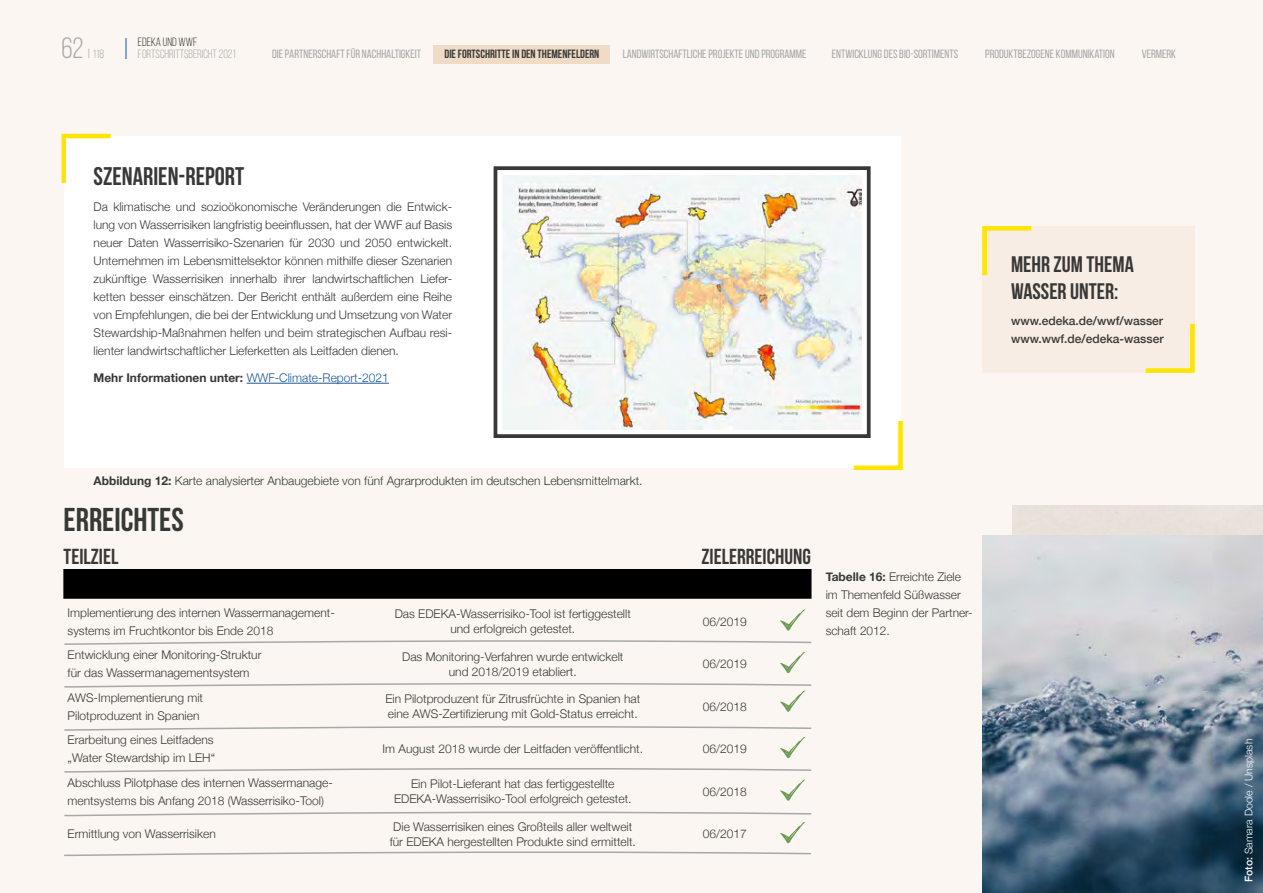
<style>
.page{position:relative;width:1263px;height:893px;background:#fbf6f1}
.page>*{position:absolute;margin:0;border:0;box-sizing:border-box;transform-origin:0 0}
.t1{font:700 33px "Bebas Neue";color:#383937}
.t2{font:700 25.5px "Bebas Neue";color:#383937}
.t3{font:700 22.5px/27px "Bebas Neue";color:#383937}
.t4{font:700 21.75px "Bebas Neue";color:#383937}
.t5{font:300 12px/18px "Helvetica Neue";color:#383937}
.t6{font:12px "Bebas Neue";color:#a7a8a8}
.t7{font:700 12px "Helvetica Neue";color:#383937}
.t8{font:500 12px/18px "Helvetica Neue";color:#383937}
.t9{font:700 12px "Bebas Neue";color:#383937}
.t10{font:12px "Bebas Neue";color:#a7a8a8}
.t11{font:12px "Bebas Neue";color:#383937}
.t12{font:300 10.5px "Helvetica Neue";color:#fff}
.s1{font-size:29.4px}
.s2{font-size:13.5px}
.s3{font-weight:300;color:#1b5799}
.s4{font-weight:700}
.s5{font-weight:500}
</style>
<div class="page">
<svg style="left:125px;top:38px;width:1px;height:20px"></svg>
<div style="left:64px;top:136px;width:836px;height:332px;background:#fff"></div>
<div style="left:494px;top:166px;width:377px;height:272px;border:4px solid #383937"></div>
<img style="left:503px;top:176px;width:359px;height:253px">
<hr style="left:247px;top:383px;width:142px;height:1px;background:#1b5799">
<div style="left:982px;top:226px;width:213px;height:147px;background:#f8ece2"></div>
<svg style="left:982px;top:226px;width:50px;height:50px"></svg>
<svg style="left:1145px;top:323px;width:50px;height:50px"></svg>
<svg style="left:61px;top:133px;width:50px;height:50px"></svg>
<svg style="left:849px;top:416px;width:54px;height:54px"></svg>
<img style="left:982px;top:535px;width:281px;height:358px">
<svg style="left:64px;top:851px;width:747px;height:5px"></svg>
<div style="left:63px;top:569px;width:748px;height:30px;background:#000"></div>
<svg style="left:780px;top:609px;width:25px;height:22px"></svg>
<svg style="left:780px;top:652px;width:25px;height:21px"></svg>
<svg style="left:780px;top:737px;width:25px;height:21px"></svg>
<svg style="left:780px;top:779px;width:25px;height:22px"></svg>
<svg style="left:64px;top:640px;width:748px;height:5px"></svg>
<svg style="left:64px;top:683px;width:748px;height:29px"></svg>
<svg style="left:64px;top:726px;width:748px;height:5px"></svg>
<svg style="left:64px;top:768px;width:748px;height:5px"></svg>
<svg style="left:64px;top:811px;width:748px;height:32px"></svg>
<div style="left:434px;top:45px;width:176px;height:19px;background:#f0dbc7"></div>
<p class="t10" style="left:61px;top:48px;width:44px"><span class="s1">62</span> <span class="s2">I</span> 118</p>
<p class="t11" style="left:138px;top:36px;width:61px">EDEKA UND WWF</p>
<p class="t10" style="left:138px;top:48px;width:99px">FORTSCHRITTSBERICHT 2021</p>
<p class="t6" style="left:272px;top:48px;width:150px">DIE PARTNERSCHAFT FÜR NACHHALTIGKEIT</p>
<p class="t9" style="left:444px;top:48px;width:156px">DIE FORTSCHRITTE IN DEN THEMENFELDERN</p>
<p class="t6" style="left:623px;top:48px;width:185px">LANDWIRTSCHAFTLICHE PROJEKTE UND PROGRAMME</p>
<p class="t6" style="left:832px;top:48px;width:128px">ENTWICKLUNG DES BIO-SORTIMENTS</p>
<p class="t6" style="left:985px;top:48px;width:131px">PRODUKTBEZOGENE KOMMUNIKATION</p>
<p class="t6" style="left:1142px;top:48px;width:36px">VERMERK</p>
<h2 class="t2" style="left:94px;top:162px;width:152px">SZENARIEN-REPORT</h2>
<p class="t5" style="left:94px;top:197px;width:360px;text-align:justify">Da klimatische und sozioökonomische Veränderungen die Entwick&shy;lung von Wasserrisiken langfristig beeinflussen, hat der WWF auf Basis neuer Daten Wasserrisiko-Szenarien für 2030 und 2050 entwickelt.<br>Unternehmen im Lebensmittelsektor können mithilfe dieser Szenarien zukünftige Wasserrisiken innerhalb ihrer landwirtschaftlichen Liefer&shy;ketten besser einschätzen. Der Bericht enthält außerdem eine Reihe von Empfehlungen, die bei der Entwicklung und Umsetzung von Water Stewardship-Maßnahmen helfen und beim strategischen Aufbau resi&shy;lienter landwirtschaftlicher Lieferketten als Leitfaden dienen.</p>
<p class="t7" style="left:94px;top:368px;width:297px">Mehr Informationen unter: <span class="s3">WWF-Climate-Report-2021</span></p>
<p class="t5" style="left:94px;top:471px;width:550px"><span class="s4">Abbildung 12:</span> Karte analysierter Anbaugebiete von fünf Agrarprodukten im deutschen Lebensmittelmarkt.</p>
<h1 class="t1" style="left:64px;top:501px;width:122px">ERREICHTES</h1>
<h3 class="t4" style="left:64px;top:544px;width:56px">TEILZIEL</h3>
<h3 class="t4" style="left:701px;top:544px;width:111px">ZIELERREICHUNG</h3>
<p class="t5" style="left:68px;top:603px;width:269px">Implementierung des internen Wassermanagement&shy;systems im Fruchtkontor bis Ende 2018</p>
<p class="t5" style="left:395px;top:606px;width:238px;line-height:15px;text-align:center">Das EDEKA-Wasserrisiko-Tool ist fertiggestellt und erfolgreich getestet.</p>
<p class="t5" style="left:703px;top:612px;width:46px">06/2019</p>
<p class="t5" style="left:68px;top:645px;width:195px">Entwicklung einer Monitoring-Struktur für das Wassermanagementsystem</p>
<p class="t5" style="left:402px;top:648px;width:223px;line-height:15px;text-align:center">Das Monitoring-Verfahren wurde entwickelt und 2018/2019 etabliert.</p>
<p class="t5" style="left:703px;top:654px;width:46px">06/2019</p>
<p class="t5" style="left:68px;top:688px;width:137px">AWS-Implementierung mit<br>Pilotproduzent in Spanien</p>
<p class="t5" style="left:385px;top:691px;width:256px;line-height:15px">Ein Pilotproduzent für Zitrusfrüchte in Spanien hat eine AWS-Zertifizierung mit Gold-Status erreicht.</p>
<p class="t5" style="left:703px;top:697px;width:46px">06/2018</p>
<p class="t5" style="left:68px;top:730px;width:149px">Erarbeitung eines Leitfadens „Water Stewardship im LEH“</p>
<p class="t5" style="left:383px;top:739px;width:262px">Im August 2018 wurde der Leitfaden veröffentlicht.</p>
<p class="t5" style="left:703px;top:739px;width:46px">06/2019</p>
<p class="t5" style="left:68px;top:773px;width:267px">Abschluss Pilotphase des internen Wassermanage&shy;mentsystems bis Anfang 2018 (Wasserrisiko-Tool)</p>
<p class="t5" style="left:394px;top:776px;width:239px;line-height:15px;text-align:center">Ein Pilot-Lieferant hat das fertiggestellte<br>EDEKA-Wasserrisiko-Tool erfolgreich getestet.</p>
<p class="t5" style="left:703px;top:782px;width:46px">06/2018</p>
<p class="t5" style="left:68px;top:824px;width:150px">Ermittlung von Wasserrisiken</p>
<p class="t5" style="left:390px;top:818px;width:248px;line-height:15px">Die Wasserrisiken eines Großteils aller weltweit für EDEKA hergestellten Produkte sind ermittelt.</p>
<p class="t5" style="left:703px;top:824px;width:46px">06/2017</p>
<p class="t5" style="left:826px;top:566px;width:149px"><span class="s4">Tabelle 16:</span> Erreichte Ziele im Themenfeld Süßwasser seit dem Beginn der Partner&shy;schaft 2012.</p>
<h3 class="t3" style="left:1011px;top:250px;width:124px">MEHR ZUM THEMA<br>WASSER UNTER:</h3>
<p class="t8" style="left:1011px;top:311px;width:154px">www.edeka.de/wwf/wasser www.wwf.de/edeka-wasser</p>
<p class="t12" style="left:1240px;top:882px;width:145px;rotate:-90deg"><span class="s5">Foto:</span> Samara Doole / Unsplash</p>
</div>
